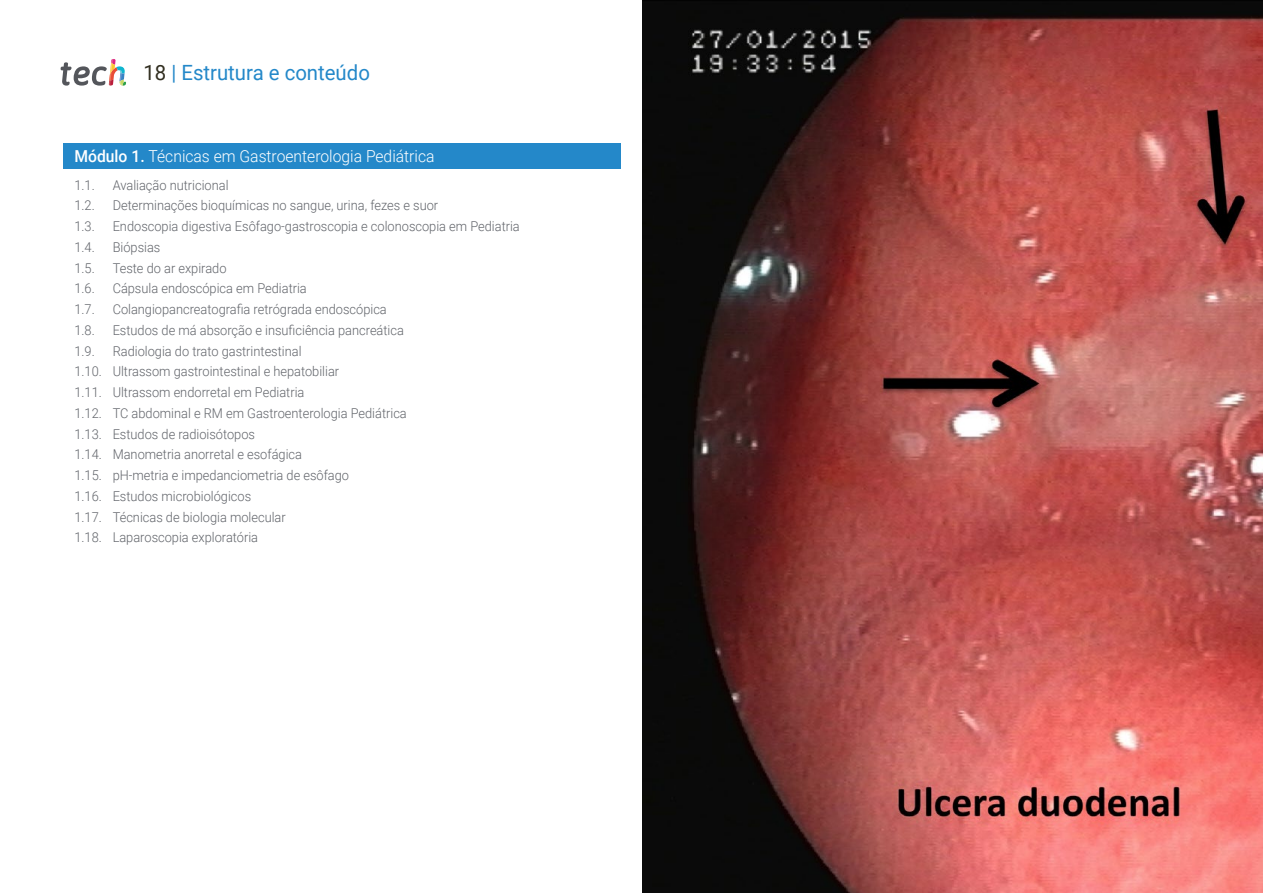
<style>
.page{position:relative;width:1263px;height:893px;background:#fff}
.page>*{position:absolute;margin:0;border:0;box-sizing:border-box;transform-origin:0 0}
.t1{font:21px "Roboto";color:#2488c9}
.t2{font:300 16.5px "Roboto";color:#fff;scale:.95 1}
.t3{font:300 13.5px/20.7px "Roboto";color:#61646a;scale:.95 1}
.s1{color:#312e20}
.s2{font-weight:500}
</style>
<div class="page">
<div style="left:63px;top:144px;width:558px;height:25px;background:#2488c9"></div>
<svg style="left:61px;top:59px;width:65px;height:27px"></svg>
<img style="left:642px;top:0;width:621px;height:893px">
<h1 class="t1" style="left:144px;top:57px;width:228px"><span class="s1">18</span> | Estrutura e conteúdo</h1>
<p class="t2" style="left:74px;top:145px;width:381px"><span class="s2">Módulo 1.</span> Técnicas em Gastroenterologia Pediátrica</p>
<p class="t3" style="left:74px;top:174px;width:23px">1.1.</p>
<p class="t3" style="left:113px;top:174px;width:123px">Avaliação nutricional</p>
<p class="t3" style="left:74px;top:195px;width:23px">1.2.</p>
<p class="t3" style="left:113px;top:195px;width:344px">Determinações bioquímicas no sangue, urina, fezes e suor</p>
<p class="t3" style="left:74px;top:215px;width:23px">1.3.</p>
<p class="t3" style="left:113px;top:215px;width:430px">Endoscopia digestiva Esôfago-gastroscopia e colonoscopia em Pediatria</p>
<p class="t3" style="left:74px;top:236px;width:23px">1.4.</p>
<p class="t3" style="left:113px;top:236px;width:52px">Biópsias</p>
<p class="t3" style="left:74px;top:257px;width:23px">1.5.</p>
<p class="t3" style="left:113px;top:257px;width:121px">Teste do ar expirado</p>
<p class="t3" style="left:74px;top:278px;width:23px">1.6.</p>
<p class="t3" style="left:113px;top:278px;width:206px">Cápsula endoscópica em Pediatria</p>
<p class="t3" style="left:74px;top:298px;width:23px">1.7.</p>
<p class="t3" style="left:113px;top:298px;width:290px">Colangiopancreatografia retrógrada endoscópica</p>
<p class="t3" style="left:74px;top:319px;width:23px">1.8.</p>
<p class="t3" style="left:113px;top:319px;width:308px">Estudos de má absorção e insuficiência pancreática</p>
<p class="t3" style="left:74px;top:340px;width:23px">1.9.</p>
<p class="t3" style="left:74px;top:340px;width:351px;text-indent:38px">Radiologia do trato gastrintestinal<br>1.10. Ultrassom gastrointestinal e hepatobiliar<br>1.11. Ultrassom endorretal em Pediatria<br>1.12. TC abdominal e RM em Gastroenterologia Pediátrica 1.13. Estudos de radioisótopos<br>1.14. Manometria anorretal e esofágica<br>1.15. pH-metria e impedanciometria de esôfago<br>1.16. Estudos microbiológicos<br>1.17. Técnicas de biologia molecular<br>1.18. Laparoscopia exploratória</p>
</div>
